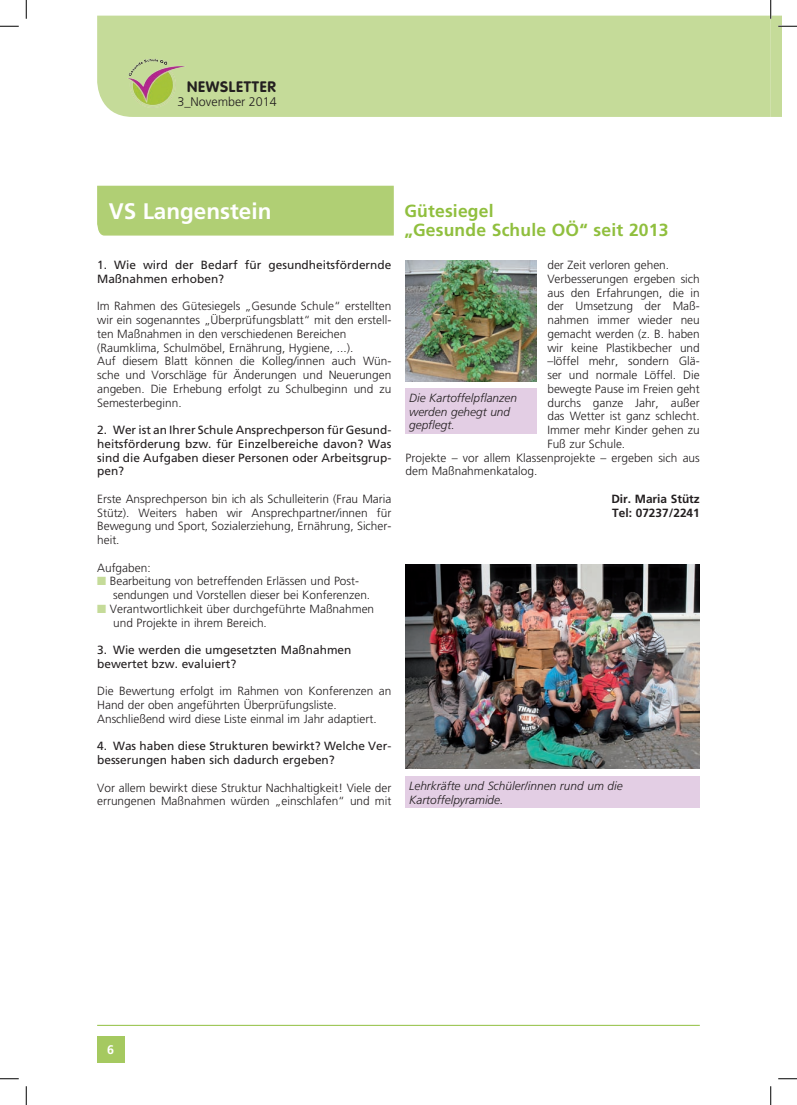
<style>
.page{position:relative;width:797px;height:1105px;background:#fff}
.page>*{position:absolute;margin:0;border:0;box-sizing:border-box;transform-origin:0 0}
.t1{font:700 22.5px "Frutiger LT Std";color:#fff}
.t2{font:700 17.5px/18.8px "Frutiger LT Std";letter-spacing:.01em;color:#90bf3e}
.t3{font:700 15px "VAG Rounded Std";letter-spacing:.05em;color:#231f20}
.t4{font:300 12.5px "Frutiger LT Std";color:#231f20}
.t5{font:700 12.5px "Frutiger LT Std";color:#fff}
.t6{font:300 11.88px/13.8px "Frutiger LT Std";color:#231f20}
.t7{font:11.88px/13.8px "Frutiger LT Std";color:#231f20}
.t8{font:italic 300 11.88px/13.8px "Frutiger LT Std";color:#231f20}
.t9{font:700 11.88px/13.8px "Frutiger LT Std";color:#231f20}
.s1{color:#c5db99}
</style>
<div class="page">
<div style="left:97px;top:16px;width:673px;height:101px;background:#c5db99"></div>
<img style="left:125px;top:56px;width:62px;height:52px">
<hr style="left:97px;top:1025px;width:602px;height:1px;background:#90bf3e">
<div style="left:97px;top:1036px;width:27px;height:27px;background:#a5c960"></div>
<div style="left:97px;top:185px;width:297px;height:51px;background:#b0cf74"></div>
<img style="left:405px;top:565px;width:294px;height:204px">
<div style="left:405px;top:776px;width:294px;height:32px;background:#e3cee4"></div>
<img style="left:405px;top:260px;width:131px;height:121px">
<div style="left:405px;top:389px;width:131px;height:45px;background:#e3cee4"></div>
<svg style="left:0;top:25px;width:19px;height:2px"></svg>
<svg style="left:0;top:1078px;width:19px;height:1px"></svg>
<svg style="left:778px;top:1078px;width:19px;height:1px"></svg>
<svg style="left:25px;top:0;width:2px;height:19px"></svg>
<svg style="left:25px;top:1086px;width:2px;height:19px"></svg>
<svg style="left:770px;top:0;width:27px;height:117px"></svg>
<svg style="left:770px;top:1086px;width:1px;height:19px"></svg>
<p class="t3" style="left:187px;top:78px;width:90px">NEWSLETTER</p>
<p class="t4" style="left:177px;top:94px;width:101px">3_November 2014</p>
<h1 class="t1" style="left:109px;top:198px;width:164px">VS Langenstein</h1>
<h2 class="t2" style="left:404px;top:201px;width:265px">Gütesiegel<br>„Gesunde Schule OÖ“ seit 2013</h2>
<p class="t7" style="left:97px;top:258px;width:296px">1. Wie wird der Bedarf für gesundheitsfördernde<br>Maßnahmen erhoben?</p>
<p class="t6" style="left:97px;top:299px;width:296px">Im Rahmen des Gütesiegels „Gesunde Schule“ erstellten wir ein sogenanntes „Überprüfungsblatt“ mit den erstell&shy;ten Maßnahmen in den verschiedenen Bereichen (Raumklima, Schulmöbel, Ernährung, Hygiene, ...).<br>Auf diesem Blatt können die Kolleg/innen auch Wün&shy;sche und Vorschläge für Änderungen und Neuerungen angeben. Die Erhebung erfolgt zu Schulbeginn und zu Semesterbeginn.</p>
<p class="t7" style="left:97px;top:423px;width:296px;text-align:justify">2. Wer ist an Ihrer Schule Ansprechperson für Gesund&shy;heitsförderung bzw. für Einzelbereiche davon? Was sind die Aufgaben dieser Personen oder Arbeitsgrup&shy;pen?</p>
<p class="t6" style="left:97px;top:492px;width:296px;text-align:justify">Erste Ansprechperson bin ich als Schulleiterin (Frau Maria Stütz). Weiters haben wir Ansprechpartner/innen für Bewegung und Sport, Sozialerziehung, Ernährung, Sicher&shy;heit.</p>
<p class="t6" style="left:97px;top:561px;width:55px">Aufgaben:</p>
<p class="t6" style="left:113px;top:574px;width:259px;text-indent:-16px"><span class="s1">■</span> Bearbeitung von betreffenden Erlässen und Post&shy;sendungen und Vorstellen dieser bei Konferenzen.</p>
<p class="t6" style="left:113px;top:602px;width:262px;text-indent:-16px"><span class="s1">■</span> Verantwortlichkeit über durchgeführte Maßnahmen und Projekte in ihrem Bereich.</p>
<p class="t7" style="left:97px;top:643px;width:256px">3. Wie werden die umgesetzten Maßnahmen bewertet bzw. evaluiert?</p>
<p class="t6" style="left:97px;top:685px;width:296px">Die Bewertung erfolgt im Rahmen von Konferenzen an<br>Hand der oben angeführten Überprüfungsliste.<br>Anschließend wird diese Liste einmal im Jahr adaptiert.</p>
<p class="t7" style="left:97px;top:739px;width:296px">4. Was haben diese Strukturen bewirkt? Welche Ver&shy;besserungen haben sich dadurch ergeben?</p>
<p class="t6" style="left:97px;top:781px;width:296px">Vor allem bewirkt diese Struktur Nachhaltigkeit! Viele der errungenen Maßnahmen würden „einschlafen“ und mit</p>
<p class="t6" style="left:547px;top:258px;width:123px">der Zeit verloren gehen.</p>
<p class="t6" style="left:547px;top:272px;width:154px">Verbesserungen ergeben sich</p>
<p class="t6" style="left:547px;top:286px;width:154px">aus den Erfahrungen, die in</p>
<p class="t6" style="left:547px;top:300px;width:154px">der Umsetzung der Maß-</p>
<p class="t6" style="left:547px;top:313px;width:154px">nahmen immer wieder neu</p>
<p class="t6" style="left:547px;top:327px;width:154px">gemacht werden (z. B. haben</p>
<p class="t6" style="left:547px;top:341px;width:154px">wir keine Plastikbecher und</p>
<p class="t6" style="left:547px;top:355px;width:154px">–löffel mehr, sondern Glä-</p>
<p class="t6" style="left:547px;top:368px;width:154px">ser und normale Löffel. Die</p>
<p class="t6" style="left:547px;top:382px;width:154px">bewegte Pause im Freien geht</p>
<p class="t6" style="left:547px;top:396px;width:154px">durchs ganze Jahr, außer</p>
<p class="t6" style="left:547px;top:410px;width:154px">das Wetter ist ganz schlecht.</p>
<p class="t6" style="left:547px;top:423px;width:154px">Immer mehr Kinder gehen zu</p>
<p class="t6" style="left:547px;top:437px;width:79px">Fuß zur Schule.</p>
<p class="t6" style="left:405px;top:451px;width:296px">Projekte – vor allem Klassenprojekte – ergeben sich aus</p>
<p class="t6" style="left:405px;top:465px;width:133px">dem Maßnahmenkatalog.</p>
<p class="t9" style="left:611px;top:492px;width:90px">Dir. Maria Stütz<br>Tel: 07237/2241</p>
<p class="t8" style="left:409px;top:391px;width:109px">Die Kartoffelpflanzen werden gehegt und gepflegt.</p>
<p class="t8" style="left:409px;top:779px;width:215px">Lehrkräfte und Schüler/innen rund um die<br>Kartoffelpyramide.</p>
<p class="t5" style="left:107px;top:1042px;width:8px">6</p>
</div>
